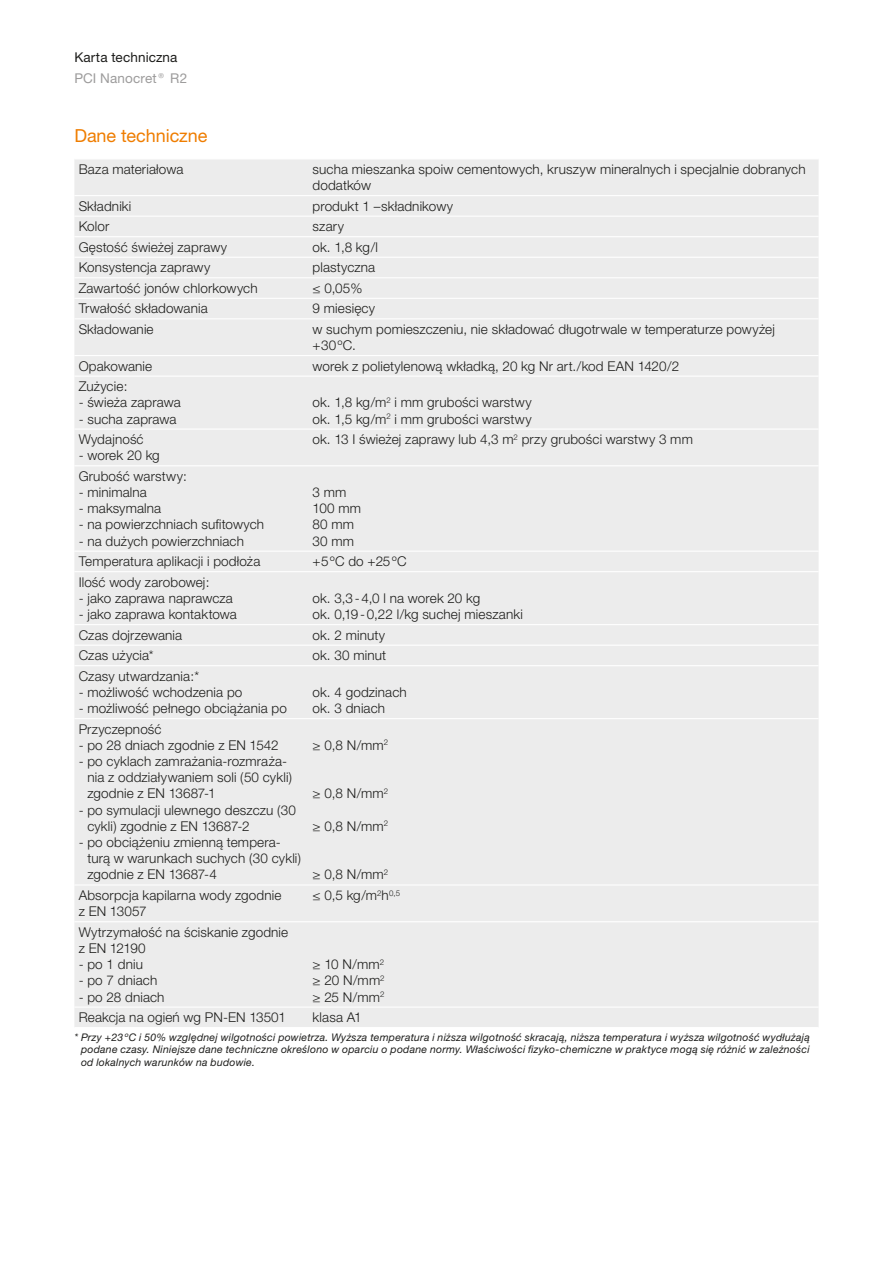
<style>
.page{position:relative;width:893px;height:1263px;background:#fff}
.page>*{position:absolute;margin:0;border:0;box-sizing:border-box;transform-origin:0 0}
.t1{font:18px "Helvetica Neue CE";letter-spacing:-.005em;color:#ef7d00}
.t2{font:300 13.5px/16.2px "Helvetica Neue CE";letter-spacing:.01em;color:#1d1d1b}
.t3{font:13.5px "Helvetica Neue CE";letter-spacing:.01em;color:#1d1d1b}
.t4{font:13.5px "Helvetica Neue CE";letter-spacing:.01em;color:#9d9c9c}
.t5{font:italic 10.5px/12.6px "Helvetica Neue CE";letter-spacing:.02em;color:#1d1d1b;text-align:justify}
</style>
<div class="page">
<div style="left:74px;top:159px;width:745px;height:868px;background:#ececec"></div>
<hr style="left:74px;top:195px;width:745px;height:1px;background:#fff">
<hr style="left:74px;top:216px;width:745px;height:1px;background:#fff">
<hr style="left:74px;top:236px;width:745px;height:1px;background:#fff">
<hr style="left:74px;top:257px;width:745px;height:1px;background:#fff">
<hr style="left:74px;top:277px;width:745px;height:1px;background:#fff">
<hr style="left:74px;top:298px;width:745px;height:1px;background:#fff">
<hr style="left:74px;top:318px;width:745px;height:1px;background:#fff">
<hr style="left:74px;top:355px;width:745px;height:1px;background:#fff">
<hr style="left:74px;top:571px;width:745px;height:1px;background:#fff">
<hr style="left:74px;top:624px;width:745px;height:1px;background:#fff">
<hr style="left:74px;top:645px;width:745px;height:1px;background:#fff">
<hr style="left:74px;top:884px;width:745px;height:1px;background:#fff">
<hr style="left:74px;top:376px;width:745px;height:1px;background:#fff">
<hr style="left:74px;top:428px;width:745px;height:2px;background:#fff">
<hr style="left:74px;top:465px;width:745px;height:1px;background:#fff">
<hr style="left:74px;top:551px;width:745px;height:1px;background:#fff">
<hr style="left:74px;top:665px;width:745px;height:1px;background:#fff">
<hr style="left:74px;top:718px;width:745px;height:1px;background:#fff">
<hr style="left:74px;top:921px;width:745px;height:1px;background:#fff">
<hr style="left:74px;top:1006px;width:745px;height:2px;background:#fff">
<p class="t3" style="left:74px;top:52px;width:105px">Karta techniczna</p>
<p class="t4" style="left:74px;top:73px;width:114px">PCI Nanocret® R2</p>
<h1 class="t1" style="left:74px;top:129px;width:135px">Dane techniczne</h1>
<p class="t2" style="left:79px;top:163px;width:106px">Baza materiałowa</p>
<p class="t2" style="left:313px;top:163px;width:495px">sucha mieszanka spoiw cementowych, kruszyw mineralnych i specjalnie dobranych dodatków</p>
<p class="t2" style="left:79px;top:199px;width:54px">Składniki</p>
<p class="t2" style="left:313px;top:199px;width:142px">produkt 1 –składnikowy</p>
<p class="t2" style="left:79px;top:220px;width:32px">Kolor</p>
<p class="t2" style="left:313px;top:220px;width:33px">szary</p>
<p class="t2" style="left:79px;top:240px;width:150px">Gęstość świeżej zaprawy</p>
<p class="t2" style="left:313px;top:240px;width:67px">ok. 1,8 kg/l</p>
<p class="t2" style="left:79px;top:261px;width:133px">Konsystencja zaprawy</p>
<p class="t2" style="left:313px;top:261px;width:64px">plastyczna</p>
<p class="t2" style="left:79px;top:282px;width:181px">Zawartość jonów chlorkowych</p>
<p class="t2" style="left:313px;top:282px;width:51px">≤ 0,05%</p>
<p class="t2" style="left:79px;top:302px;width:131px">Trwałość składowania</p>
<p class="t2" style="left:313px;top:302px;width:64px">9 miesięcy</p>
<p class="t2" style="left:79px;top:323px;width:76px">Składowanie</p>
<p class="t2" style="left:313px;top:323px;width:464px">w suchym pomieszczeniu, nie składować długotrwale w temperaturze powyżej +30 ºC.</p>
<p class="t2" style="left:79px;top:359px;width:75px">Opakowanie</p>
<p class="t2" style="left:313px;top:359px;width:368px">worek z polietylenową wkładką, 20 kg Nr art./kod EAN 1420/2</p>
<p class="t2" style="left:79px;top:380px;width:50px">Zużycie:</p>
<p class="t2" style="left:79px;top:396px;width:104px">- świeża zaprawa</p>
<p class="t2" style="left:79px;top:412px;width:99px">- sucha zaprawa</p>
<p class="t2" style="left:313px;top:396px;width:221px">ok. 1,8 kg/m<sup>2</sup> i mm grubości warstwy ok. 1,5 kg/m<sup>2</sup> i mm grubości warstwy</p>
<p class="t2" style="left:79px;top:433px;width:66px">Wydajność</p>
<p class="t2" style="left:79px;top:449px;width:83px">- worek 20 kg</p>
<p class="t2" style="left:79px;top:470px;width:110px">Grubość warstwy:</p>
<p class="t2" style="left:79px;top:486px;width:70px">- minimalna</p>
<p class="t2" style="left:79px;top:502px;width:84px">- maksymalna</p>
<p class="t2" style="left:79px;top:518px;width:187px">- na powierzchniach sufitowych</p>
<p class="t2" style="left:79px;top:534px;width:167px">- na dużych powierzchniach</p>
<p class="t2" style="left:313px;top:433px;width:382px">ok. 13 I świeżej zaprawy lub 4,3 m<sup>2</sup> przy grubości warstwy 3 mm</p>
<p class="t2" style="left:313px;top:486px;width:50px">3 mm<br>100 mm<br>80 mm<br>30 mm</p>
<p class="t2" style="left:79px;top:555px;width:183px">Temperatura aplikacji i podłoża</p>
<p class="t2" style="left:312px;top:555px;width:95px">+5 ºC do +25 ºC</p>
<p class="t2" style="left:79px;top:575px;width:132px">Ilość wody zarobowej:</p>
<p class="t2" style="left:79px;top:592px;width:156px">- jako zaprawa naprawcza</p>
<p class="t2" style="left:79px;top:608px;width:160px">- jako zaprawa kontaktowa</p>
<p class="t2" style="left:313px;top:592px;width:212px">ok. 3,3 - 4,0 l na worek 20 kg<br>ok. 0,19 - 0,22 l/kg suchej mieszanki</p>
<p class="t2" style="left:79px;top:628px;width:105px">Czas dojrzewania</p>
<p class="t2" style="left:313px;top:628px;width:74px">ok. 2 minuty</p>
<p class="t2" style="left:79px;top:649px;width:76px">Czas użycia*</p>
<p class="t2" style="left:313px;top:649px;width:75px">ok. 30 minut</p>
<p class="t2" style="left:79px;top:669px;width:122px">Czasy utwardzania:*</p>
<p class="t2" style="left:79px;top:686px;width:165px">- możliwość wchodzenia po</p>
<p class="t2" style="left:79px;top:702px;width:210px">- możliwość pełnego obciążania po</p>
<p class="t2" style="left:313px;top:686px;width:96px">ok. 4 godzinach ok. 3 dniach</p>
<p class="t2" style="left:79px;top:722px;width:84px">Przyczepność</p>
<p class="t2" style="left:79px;top:739px;width:201px">- po 28 dniach zgodnie z EN 1542</p>
<p class="t2" style="left:87px;top:755px;width:206px;text-indent:-9px">- po cyklach zamrażania-rozmraża&shy;nia z oddziaływaniem soli (50 cykli) zgodnie z EN 13687-1</p>
<p class="t2" style="left:87px;top:803px;width:210px;text-indent:-9px">- po symulacji ulewnego deszczu (30 cykli) zgodnie z EN 13687-2</p>
<p class="t2" style="left:87px;top:836px;width:215px;text-indent:-9px">- po obciążeniu zmienną tempera&shy;turą w warunkach suchych (30 cykli) zgodnie z EN 13687-4</p>
<p class="t2" style="left:313px;top:739px;width:77px">≥ 0,8 N/mm<sup>2</sup></p>
<p class="t2" style="left:313px;top:787px;width:77px">≥ 0,8 N/mm<sup>2</sup></p>
<p class="t2" style="left:313px;top:820px;width:77px">≥ 0,8 N/mm<sup>2</sup></p>
<p class="t2" style="left:313px;top:868px;width:77px">≥ 0,8 N/mm<sup>2</sup></p>
<p class="t2" style="left:79px;top:889px;width:204px">Absorpcja kapilarna wody zgodnie z EN 13057</p>
<p class="t2" style="left:313px;top:889px;width:89px">≤ 0,5 kg/m<sup>2</sup>h<sup>0,5</sup></p>
<p class="t2" style="left:79px;top:925px;width:211px">Wytrzymałość na ściskanie zgodnie z EN 12190</p>
<p class="t2" style="left:79px;top:958px;width:66px">- po 1 dniu</p>
<p class="t2" style="left:79px;top:974px;width:80px">- po 7 dniach</p>
<p class="t2" style="left:79px;top:990px;width:87px">- po 28 dniach</p>
<p class="t2" style="left:313px;top:958px;width:74px;text-align:justify">≥ 10 N/mm<sup>2 </sup>≥ 20 N/mm<sup>2 </sup>≥ 25 N/mm<sup>2</sup></p>
<p class="t2" style="left:79px;top:1011px;width:209px">Reakcja na ogień wg PN-EN 13501</p>
<p class="t2" style="left:313px;top:1011px;width:51px">klasa A1</p>
<p class="t5" style="left:81px;top:1032px;width:730px;text-indent:-7px">* Przy +23 ºC i 50% względnej wilgotności powietrza. Wyższa temperatura i niższa wilgotność skracają, niższa temperatura i wyższa wilgotność wydłużają podane czasy. Niniejsze dane techniczne określono w oparciu o podane normy. Właściwości fizyko-chemiczne w praktyce mogą się różnić w zależności od lokalnych warunków na budowie.</p>
</div>
